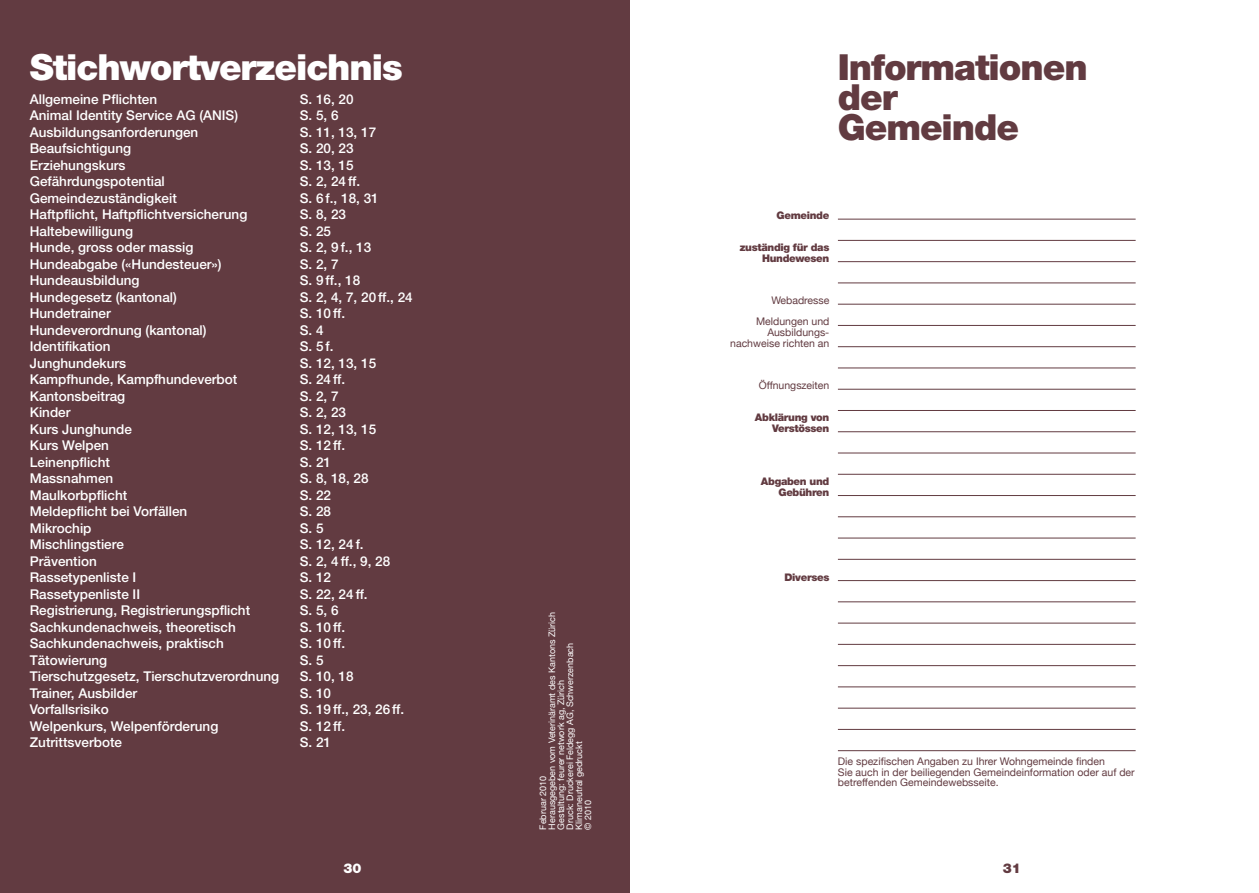
<style>
.page{position:relative;width:1259px;height:893px;background:#fff}
.page>*{position:absolute;margin:0;border:0;box-sizing:border-box;transform-origin:0 0}
.Titel_24{font:900 36px "Helvetica Neue";letter-spacing:-.03em;color:#623b41}
.Titel_24-2{font:900 36px "Helvetica Neue";letter-spacing:-.03em;color:#fff}
._01_Text{font:500 13.5px "Helvetica Neue";color:#fff}
.t1{font:900 13.5px "Helvetica Neue";color:#fff}
.t2{font:900 13.5px "Helvetica Neue";color:#623b41}
._03_Marginalie_Text{font:10.5px/10.6px "Helvetica Neue";color:#623b41;text-align:right}
._03_Marginalie_Text-2{font:900 10.5px/10.6px "Helvetica Neue";letter-spacing:-.03em;color:#623b41;text-align:right}
._03_Marginalie_Text-3{font:9px "Helvetica Neue";color:#fff}
</style>
<div class="page">
<div style="left:0;top:0;width:629px;height:893px;background:#623b41"></div>
<svg style="left:837px;top:218px;width:299px;height:534px"></svg>
<hr style="left:838px;top:219px;width:297px;height:1px;background:#623b41">
<hr style="left:838px;top:240px;width:297px;height:1px;background:#623b41">
<hr style="left:838px;top:261px;width:297px;height:1px;background:#623b41">
<hr style="left:838px;top:283px;width:297px;height:1px;background:#623b41">
<hr style="left:838px;top:304px;width:297px;height:1px;background:#623b41">
<hr style="left:838px;top:325px;width:297px;height:1px;background:#623b41">
<hr style="left:838px;top:346px;width:297px;height:1px;background:#623b41">
<hr style="left:838px;top:368px;width:297px;height:1px;background:#623b41">
<hr style="left:838px;top:389px;width:297px;height:1px;background:#623b41">
<hr style="left:838px;top:410px;width:297px;height:1px;background:#623b41">
<hr style="left:838px;top:431px;width:297px;height:1px;background:#623b41">
<hr style="left:838px;top:453px;width:297px;height:1px;background:#623b41">
<hr style="left:838px;top:474px;width:297px;height:1px;background:#623b41">
<hr style="left:838px;top:495px;width:297px;height:1px;background:#623b41">
<hr style="left:838px;top:516px;width:297px;height:1px;background:#623b41">
<hr style="left:838px;top:538px;width:297px;height:1px;background:#623b41">
<hr style="left:838px;top:559px;width:297px;height:1px;background:#623b41">
<hr style="left:838px;top:580px;width:297px;height:1px;background:#623b41">
<hr style="left:838px;top:602px;width:297px;height:1px;background:#623b41">
<hr style="left:838px;top:623px;width:297px;height:1px;background:#623b41">
<hr style="left:838px;top:644px;width:297px;height:1px;background:#623b41">
<hr style="left:838px;top:665px;width:297px;height:1px;background:#623b41">
<hr style="left:838px;top:687px;width:297px;height:1px;background:#623b41">
<hr style="left:838px;top:708px;width:297px;height:1px;background:#623b41">
<hr style="left:838px;top:729px;width:297px;height:1px;background:#623b41">
<hr style="left:838px;top:750px;width:297px;height:1px;background:#623b41">
<p class="Titel_24-2" style="left:30px;top:45px;width:374px">Stichwortverzeichnis</p>
<p class="_01_Text" style="left:30px;top:91px;width:129px">Allgemeine Pflichten</p>
<p class="_01_Text" style="left:300px;top:91px;width:55px">S. 16, 20</p>
<p class="_01_Text" style="left:30px;top:107px;width:210px">Animal Identity Service AG (ANIS)</p>
<p class="_01_Text" style="left:300px;top:107px;width:40px">S. 5, 6</p>
<p class="_01_Text" style="left:30px;top:124px;width:170px">Ausbildungsanforderungen</p>
<p class="_01_Text" style="left:300px;top:124px;width:78px">S. 11, 13, 17</p>
<p class="_01_Text" style="left:30px;top:140px;width:103px">Beaufsichtigung</p>
<p class="_01_Text" style="left:300px;top:140px;width:55px">S. 20, 23</p>
<p class="_01_Text" style="left:30px;top:157px;width:97px">Erziehungskurs</p>
<p class="_01_Text" style="left:300px;top:157px;width:55px">S. 13, 15</p>
<p class="_01_Text" style="left:30px;top:173px;width:137px">Gefährdungspotential</p>
<p class="_01_Text" style="left:300px;top:173px;width:62px">S. 2, 24 ff.</p>
<p class="_01_Text" style="left:30px;top:190px;width:149px">Gemeindezuständigkeit</p>
<p class="_01_Text" style="left:300px;top:190px;width:80px">S. 6 f., 18, 31</p>
<p class="_01_Text" style="left:30px;top:206px;width:219px">Haftpflicht, Haftpflichtversicherung</p>
<p class="_01_Text" style="left:300px;top:206px;width:48px">S. 8, 23</p>
<p class="_01_Text" style="left:30px;top:223px;width:107px">Haltebewilligung </p>
<p class="_01_Text" style="left:300px;top:223px;width:33px">S. 25</p>
<p class="_01_Text" style="left:30px;top:239px;width:167px">Hunde, gross oder massig </p>
<p class="_01_Text" style="left:300px;top:239px;width:73px">S. 2, 9 f., 13</p>
<p class="_01_Text" style="left:30px;top:256px;width:193px">Hundeabgabe («Hundesteuer»)</p>
<p class="_01_Text" style="left:300px;top:256px;width:40px">S. 2, 7</p>
<p class="_01_Text" style="left:30px;top:272px;width:111px">Hundeausbildung</p>
<p class="_01_Text" style="left:300px;top:272px;width:62px">S. 9 ff., 18</p>
<p class="_01_Text" style="left:30px;top:289px;width:149px">Hundegesetz (kantonal)</p>
<p class="_01_Text" style="left:300px;top:289px;width:114px">S. 2, 4, 7, 20 ff., 24</p>
<p class="_01_Text" style="left:30px;top:305px;width:83px">Hundetrainer</p>
<p class="_01_Text" style="left:300px;top:305px;width:47px">S. 10 ff.</p>
<p class="_01_Text" style="left:30px;top:322px;width:178px">Hundeverordnung (kantonal)</p>
<p class="_01_Text" style="left:300px;top:322px;width:25px">S. 4</p>
<p class="_01_Text" style="left:30px;top:338px;width:82px">Identifikation</p>
<p class="_01_Text" style="left:300px;top:338px;width:35px">S. 5 f.</p>
<p class="_01_Text" style="left:30px;top:355px;width:98px">Junghundekurs</p>
<p class="_01_Text" style="left:300px;top:355px;width:78px">S. 12, 13, 15</p>
<p class="_01_Text" style="left:30px;top:371px;width:209px">Kampfhunde, Kampfhundeverbot</p>
<p class="_01_Text" style="left:300px;top:371px;width:47px">S. 24 ff.</p>
<p class="_01_Text" style="left:30px;top:388px;width:97px">Kantonsbeitrag</p>
<p class="_01_Text" style="left:300px;top:388px;width:40px">S. 2, 7</p>
<p class="_01_Text" style="left:30px;top:404px;width:42px">Kinder</p>
<p class="_01_Text" style="left:300px;top:404px;width:48px">S. 2, 23</p>
<p class="_01_Text" style="left:30px;top:421px;width:104px">Kurs Junghunde</p>
<p class="_01_Text" style="left:300px;top:421px;width:78px">S. 12, 13, 15</p>
<p class="_01_Text" style="left:30px;top:437px;width:81px">Kurs Welpen</p>
<p class="_01_Text" style="left:300px;top:437px;width:47px">S. 12 ff.</p>
<p class="_01_Text" style="left:30px;top:454px;width:82px">Leinenpflicht</p>
<p class="_01_Text" style="left:300px;top:454px;width:33px">S. 21</p>
<p class="_01_Text" style="left:30px;top:470px;width:85px">Massnahmen</p>
<p class="_01_Text" style="left:300px;top:470px;width:70px">S. 8, 18, 28</p>
<p class="_01_Text" style="left:30px;top:487px;width:99px">Maulkorbpflicht</p>
<p class="_01_Text" style="left:300px;top:487px;width:33px">S. 22</p>
<p class="_01_Text" style="left:30px;top:503px;width:159px">Meldepflicht bei Vorfällen</p>
<p class="_01_Text" style="left:300px;top:503px;width:33px">S. 28</p>
<p class="_01_Text" style="left:30px;top:520px;width:63px">Mikrochip</p>
<p class="_01_Text" style="left:300px;top:520px;width:25px">S. 5</p>
<p class="_01_Text" style="left:30px;top:536px;width:96px">Mischlingstiere</p>
<p class="_01_Text" style="left:300px;top:536px;width:65px">S. 12, 24 f.</p>
<p class="_01_Text" style="left:30px;top:553px;width:70px">Prävention </p>
<p class="_01_Text" style="left:300px;top:553px;width:92px">S. 2, 4 ff., 9, 28</p>
<p class="_01_Text" style="left:30px;top:569px;width:108px">Rassetypenliste I</p>
<p class="_01_Text" style="left:300px;top:569px;width:33px">S. 12</p>
<p class="_01_Text" style="left:30px;top:586px;width:112px">Rassetypenliste II</p>
<p class="_01_Text" style="left:300px;top:586px;width:69px">S. 22, 24 ff.</p>
<p class="_01_Text" style="left:30px;top:602px;width:222px">Registrierung, Registrierungspflicht</p>
<p class="_01_Text" style="left:300px;top:602px;width:40px">S. 5, 6</p>
<p class="_01_Text" style="left:30px;top:619px;width:208px">Sachkundenachweis, theoretisch</p>
<p class="_01_Text" style="left:300px;top:619px;width:47px">S. 10 ff.</p>
<p class="_01_Text" style="left:30px;top:635px;width:196px">Sachkundenachweis, praktisch</p>
<p class="_01_Text" style="left:300px;top:635px;width:47px">S. 10 ff.</p>
<p class="_01_Text" style="left:30px;top:652px;width:79px">Tätowierung</p>
<p class="_01_Text" style="left:300px;top:652px;width:25px">S. 5</p>
<p class="_01_Text" style="left:30px;top:668px;width:251px">Tierschutzgesetz, Tierschutzverordnung</p>
<p class="_01_Text" style="left:300px;top:668px;width:55px">S. 10, 18</p>
<p class="_01_Text" style="left:30px;top:685px;width:109px">Trainer, Ausbilder</p>
<p class="_01_Text" style="left:300px;top:685px;width:33px">S. 10</p>
<p class="_01_Text" style="left:30px;top:701px;width:81px">Vorfallsrisiko</p>
<p class="_01_Text" style="left:300px;top:701px;width:106px">S. 19 ff., 23, 26 ff.</p>
<p class="_01_Text" style="left:30px;top:718px;width:190px">Welpenkurs, Welpenförderung</p>
<p class="_01_Text" style="left:300px;top:718px;width:47px">S. 12 ff.</p>
<p class="_01_Text" style="left:30px;top:734px;width:94px">Zutrittsverbote</p>
<p class="_01_Text" style="left:300px;top:734px;width:33px">S. 21</p>
<p class="_03_Marginalie_Text-3" style="left:546px;top:830px;width:219px;rotate:-90deg">Herausgegeben vom Veterinäramt des Kantons Zürich</p>
<p class="_03_Marginalie_Text-3" style="left:564px;top:830px;width:188px;rotate:-90deg">Druck: Druckerei Feldegg AG, Schwerzenbach</p>
<p class="_03_Marginalie_Text-3" style="left:555px;top:830px;width:151px;rotate:-90deg">Gestaltung: feurer network ag, Zürich</p>
<p class="_03_Marginalie_Text-3" style="left:573px;top:830px;width:90px;rotate:-90deg">Klimaneutral gedruckt</p>
<p class="_03_Marginalie_Text-3" style="left:537px;top:830px;width:55px;rotate:-90deg">Februar 2010</p>
<p class="_03_Marginalie_Text-3" style="left:582px;top:830px;width:31px;rotate:-90deg">© 2010</p>
<p class="Titel_24" style="left:838px;top:45px;width:251px">Informationen</p>
<p class="Titel_24" style="left:838px;top:75px;width:61px">der</p>
<p class="Titel_24" style="left:838px;top:105px;width:183px">Gemeinde</p>
<p class="_03_Marginalie_Text-2" style="left:776px;top:210px;width:54px">Gemeinde</p>
<p class="_03_Marginalie_Text-2" style="left:739px;top:242px;width:91px">zuständig für das</p>
<p class="_03_Marginalie_Text-2" style="left:762px;top:252px;width:69px">Hundewesen</p>
<p class="_03_Marginalie_Text" style="left:771px;top:295px;width:59px">Webadresse</p>
<p class="_03_Marginalie_Text" style="left:730px;top:316px;width:101px">Meldungen und<br>Ausbildungs&shy;nachweise richten an</p>
<p class="_03_Marginalie_Text" style="left:759px;top:380px;width:72px">Öffnungszeiten</p>
<p class="_03_Marginalie_Text-2" style="left:755px;top:412px;width:76px">Abklärung von<br>Verstössen</p>
<p class="_03_Marginalie_Text-2" style="left:761px;top:476px;width:70px">Abgaben und</p>
<p class="_03_Marginalie_Text-2" style="left:778px;top:487px;width:52px">Gebühren</p>
<p class="_03_Marginalie_Text-2" style="left:784px;top:572px;width:47px">Diverses</p>
<p class="_03_Marginalie_Text" style="left:838px;top:756px;width:268px">Die spezifischen Angaben zu Ihrer Wohngemeinde finden</p>
<p class="_03_Marginalie_Text" style="left:838px;top:767px;width:298px;text-align:left">Sie auch in der beiliegenden Gemeindeinformation oder auf der betreffenden Gemeindewebsseite.</p>
<p class="t1" style="left:343px;top:860px;width:20px">30</p>
<p class="t2" style="left:1002px;top:860px;width:20px">31</p>
</div>
